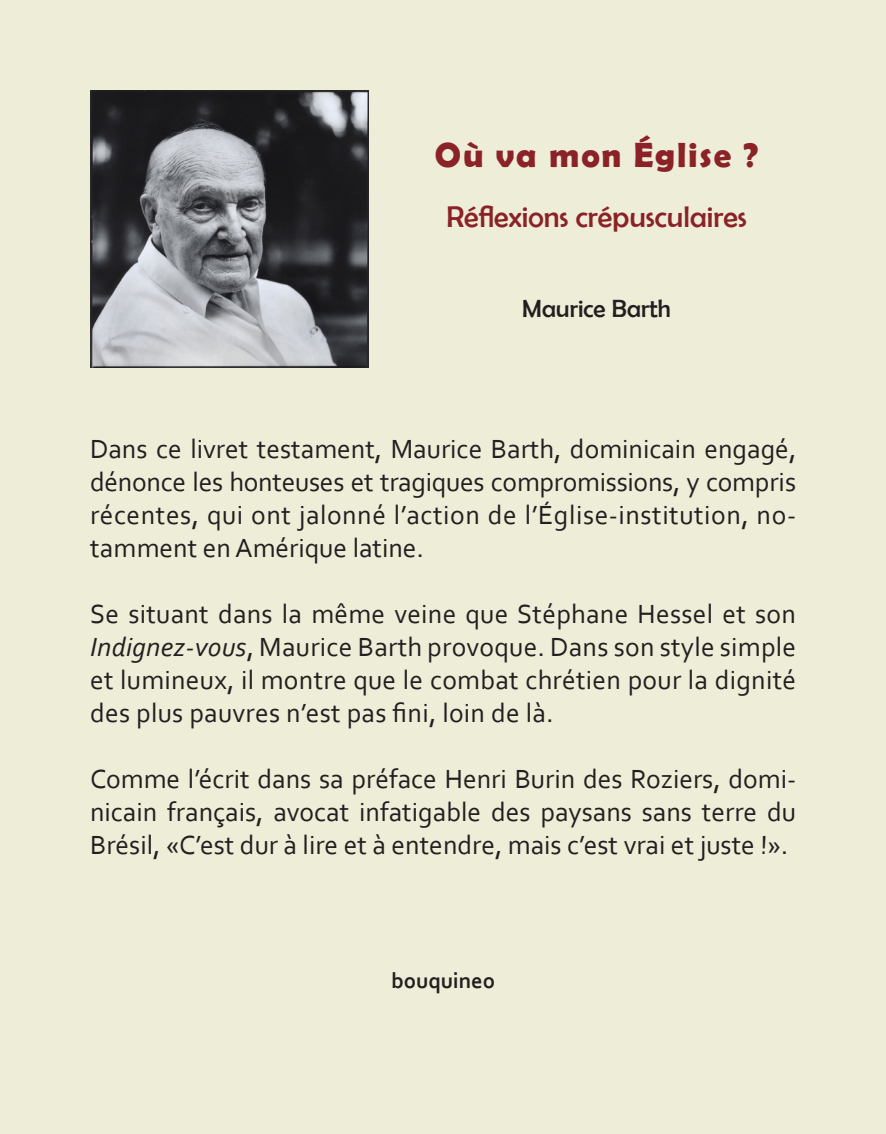
<style>
.page{position:relative;width:886px;height:1134px;background:#eeedd8}
.page>*{position:absolute;margin:0;border:0;box-sizing:border-box;transform-origin:0 0}
.t1{font:700 35px "Berlin Sans FB Demi";letter-spacing:.05em;color:#8a2227}
.t2{font:30px "Berlin Sans FB";color:#8a2227}
.t3{font:27.5px/33px "Corbel";letter-spacing:.01em;color:#231f20;text-align:justify}
.t4{font:25px "Berlin Sans FB";color:#231f20}
.t5{font:700 22.5px "Corbel";color:#231f20}
.s1{font-style:italic}
</style>
<div class="page">
<img style="left:90px;top:90px;width:278px;height:277px">
<p class="t1" style="left:435px;top:135px;width:325px">Où va mon Église ?</p>
<p class="t2" style="left:446px;top:200px;width:302px">Réflexions crépusculaires</p>
<p class="t4" style="left:522px;top:295px;width:150px">Maurice Barth</p>
<p class="t3" style="left:90px;top:432px;width:708px">Dans ce livret testament, Maurice Barth, dominicain engagé, dénonce les honteuses et tragiques compromissions, y compris récentes, qui ont jalonné l’action de l’Église-institution, no&shy;tamment en Amérique latine.</p>
<p class="t3" style="left:90px;top:597px;width:708px">Se situant dans la même veine que Stéphane Hessel et son <span class="s1">Indignez-vous</span>, Maurice Barth provoque. Dans son style simple et lumineux, il montre que le combat chrétien pour la dignité des plus pauvres n’est pas fini, loin de là.</p>
<p class="t3" style="left:90px;top:762px;width:708px">Comme l’écrit dans sa préface Henri Burin des Roziers, domi&shy;nicain français, avocat infatigable des paysans sans terre du Brésil, «C’est dur à lire et à entendre, mais c’est vrai et juste !».</p>
<p class="t5" style="left:391px;top:966px;width:106px">bouquineo</p>
</div>
